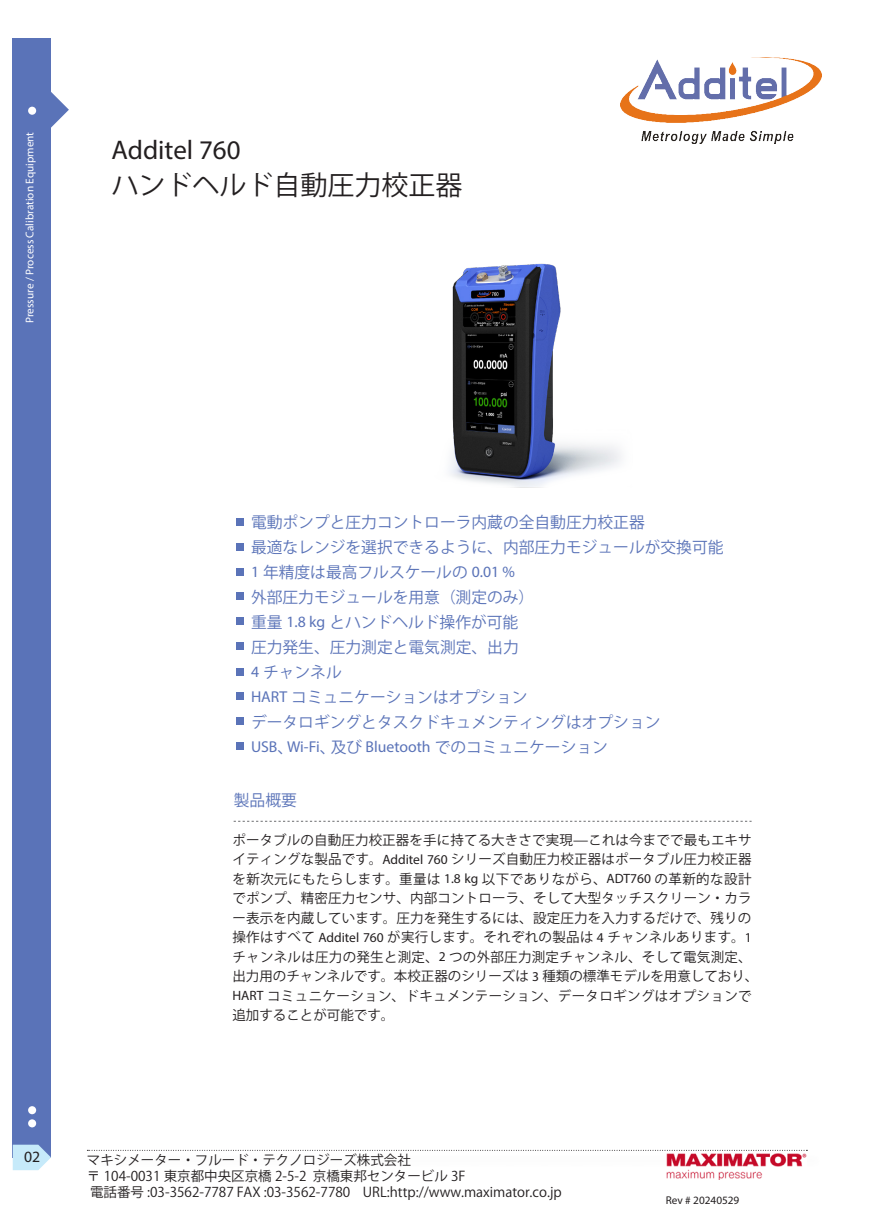
<style>
.page{position:relative;width:893px;height:1212px;background:#fff}
.page>*{position:absolute;margin:0;border:0;box-sizing:border-box;transform-origin:0 0}
.t1{font:27px "Koz Go Pr 6 N";color:#231f20}
.t2{font:27px "Myriad Pro";color:#231f20}
.t3{font:15.75px "Koz Go Pr 6 N";color:#5a73b8}
.t4{font:15.75px "Myriad Pro";color:#5a73b8}
.t5{font:15.75px "Myriad Pro";color:#231f20}
.t6{font:13.5px/19.5px "Koz Go Pr 6 N";letter-spacing:.01em;color:#231f20}
.t7{font:11.25px "Myriad Pro";color:#fff}
.t8{font:11.25px "Myriad Pro";color:#231f20}
.s1{font-family:"Myriad Pro"}
.s2{font-family:"Koz Go Pr 6 N"}
</style>
<div class="page">
<div style="left:13px;top:38px;width:38px;height:1119px;background:#5a73b8"></div>
<svg style="left:51px;top:92px;width:18px;height:36px"></svg>
<div style="left:28px;top:107px;width:8px;height:8px;background:#fff;border-radius:50%"></div>
<div style="left:28px;top:1119px;width:8px;height:8px;background:#fff;border-radius:50%"></div>
<div style="left:28px;top:1106px;width:8px;height:8px;background:#fff;border-radius:50%"></div>
<svg style="left:13px;top:1145px;width:38px;height:25px"></svg>
<svg style="left:87px;top:1150px;width:720px;height:1px"></svg>
<img style="left:621px;top:57px;width:201px;height:87px">
<img style="left:666px;top:1153px;width:140px;height:27px">
<svg style="left:234px;top:821px;width:518px;height:1px"></svg>
<div style="left:236px;top:518px;width:7px;height:7px;background:#5a73b8"></div>
<div style="left:236px;top:544px;width:7px;height:7px;background:#5a73b8"></div>
<div style="left:236px;top:569px;width:7px;height:7px;background:#5a73b8"></div>
<div style="left:236px;top:592px;width:7px;height:8px;background:#5a73b8"></div>
<div style="left:236px;top:642px;width:7px;height:7px;background:#5a73b8"></div>
<img style="left:449px;top:263px;width:172px;height:225px">
<div style="left:236px;top:617px;width:7px;height:8px;background:#5a73b8"></div>
<div style="left:236px;top:742px;width:7px;height:7px;background:#5a73b8"></div>
<div style="left:236px;top:718px;width:7px;height:7px;background:#5a73b8"></div>
<div style="left:236px;top:668px;width:7px;height:7px;background:#5a73b8"></div>
<div style="left:236px;top:692px;width:7px;height:7px;background:#5a73b8"></div>
<p class="t7" style="left:23px;top:323px;width:193px;rotate:-90deg">Pressure / Process Calibration Equipment</p>
<p class="t2" style="left:112px;top:133px;width:130px">Additel 760</p>
<p class="t1" style="left:112px;top:170px;width:352px">ハンドヘルド自動圧力校正器</p>
<p class="t3" style="left:251px;top:513px;width:395px">電動ポンプと圧力コントローラ内蔵の全自動圧力校正器</p>
<p class="t3" style="left:251px;top:538px;width:474px">最適なレンジを選択できるように、内部圧力モジュールが交換可能</p>
<p class="t3" style="left:251px;top:563px;width:266px"><span class="s1">1</span> 年精度は最高フルスケールの <span class="s1">0.01 %</span></p>
<p class="t3" style="left:251px;top:588px;width:285px">外部圧力モジュールを用意（測定のみ）</p>
<p class="t3" style="left:251px;top:613px;width:269px">重量 <span class="s1">1.8 kg</span> とハンドヘルド操作が可能</p>
<p class="t3" style="left:251px;top:638px;width:269px">圧力発生、圧力測定と電気測定、出力</p>
<p class="t3" style="left:251px;top:663px;width:92px"><span class="s1">4</span> チャンネル</p>
<p class="t3" style="left:251px;top:688px;width:278px"><span class="s1">HART</span> コミュニケーションはオプション</p>
<p class="t3" style="left:251px;top:713px;width:411px">データロギングとタスクドキュメンティングはオプション</p>
<p class="t4" style="left:251px;top:737px;width:358px">USB<span class="s2">、</span>Wi-Fi<span class="s2">、及び</span> Bluetooth <span class="s2">でのコミュニケーション</span></p>
<p class="t3" style="left:234px;top:791px;width:64px">製品概要</p>
<p class="t6" style="left:232px;top:830px;width:527px">ポータブルの自動圧力校正器を手に持てる大きさで実現̶これは今までで最もエキサイティングな製品です。<span class="s1">Additel 760</span> シリーズ自動圧力校正器はポータブル圧力校正器を新次元にもたらします。重量は <span class="s1">1.8 kg</span> 以下でありながら、<span class="s1">ADT760</span> の革新的な設計でポンプ、精密圧力センサ、内部コントローラ、そして大型タッチスクリーン・カラー表示を内蔵しています。圧力を発生するには、設定圧力を入力するだけで、残りの操作はすべて <span class="s1">Additel 760</span> が実行します。それぞれの製品は <span class="s1">4</span> チャンネルあります。<span class="s1">1</span>チャンネルは圧力の発生と測定、<span class="s1">2</span> つの外部圧力測定チャンネル、そして電気測定、出力用のチャンネルです。本校正器のシリーズは <span class="s1">3</span> 種類の標準モデルを用意しており、<span class="s1">HART</span> コミュニケーション、ドキュメンテーション、データロギングはオプションで追加することが可能です。</p>
<p class="t5" style="left:24px;top:1147px;width:18px">02</p>
<p class="t6" style="left:87px;top:1152px;width:476px;line-height:16.2px">マキシメーター・フルード・テクノロジーズ株式会社<br>〒 104-0031 東京都中央区京橋 2-5-2 京橋東邦センタービル 3F<br>電話番号 :03-3562-7787 FAX :03-3562-7780 URL:http://www.maximator.co.jp</p>
<p class="t8" style="left:666px;top:1193px;width:75px">Rev # 20240529</p>
</div>
